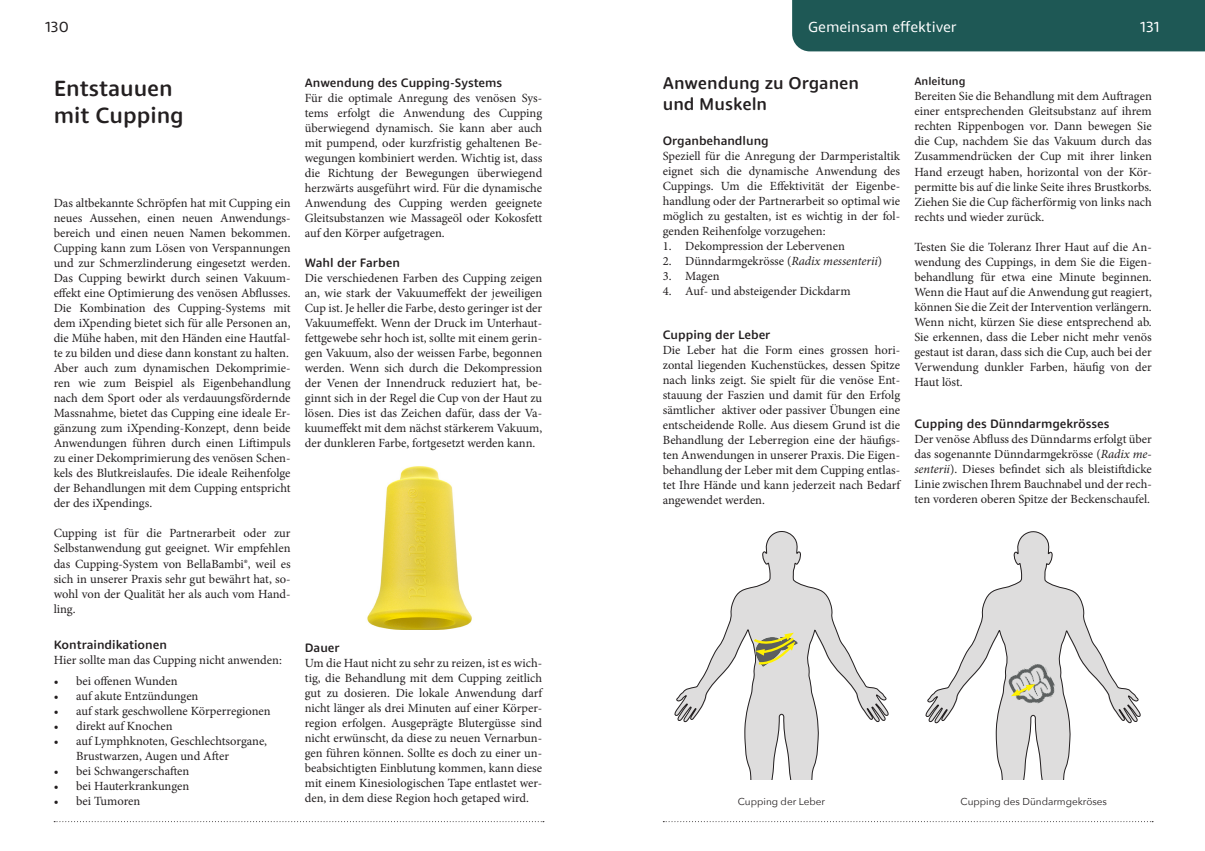
<style>
.page{position:relative;width:1205px;height:851px;background:#fff}
.page>*{position:absolute;margin:0;border:0;box-sizing:border-box;transform-origin:0 0}
.Titel{font:500 22.5px "Dita";color:#231f20}
.Untertitel{font:500 17.5px "Dita";color:#231f20}
.t1{font:15px "Dita";color:#fff}
.t2{font:15px "Dita";color:#231f20}
.Lauftext{font:12.5px/15px "Minion Pro";color:#231f20;text-align:justify}
.Zwischentitel{font:500 12.5px "Dita";color:#231f20}
.Info_Titel{font:500 11.25px "Dita";color:#231f20}
.Info_Text{font:10px "Avenir Next";color:#231f20}
.s1{font-style:italic}
</style>
<div class="page">
<div style="left:792px;top:0;width:413px;height:51px;background:#1e5855"></div>
<img style="left:367px;top:466px;width:105px;height:163px">
<svg style="left:54px;top:821px;width:490px;height:1px"></svg>
<svg style="left:663px;top:821px;width:490px;height:1px"></svg>
<svg style="left:674px;top:531px;width:215px;height:248px"></svg>
<img style="left:752px;top:623px;width:50px;height:49px">
<svg style="left:752px;top:632px;width:44px;height:33px"></svg>
<svg style="left:925px;top:531px;width:216px;height:248px"></svg>
<img style="left:1006px;top:659px;width:52px;height:52px">
<svg style="left:1011px;top:683px;width:24px;height:14px"></svg>
<p class="t1" style="left:808px;top:17px;width:150px">Gemeinsam effektiver</p>
<p class="t2" style="left:45px;top:17px;width:25px">130</p>
<p class="t1" style="left:1140px;top:17px;width:21px">131</p>
<p class="Titel" style="left:54px;top:75px;width:121px">Entstauuen</p>
<p class="Titel" style="left:54px;top:102px;width:132px">mit Cupping</p>
<p class="Lauftext" style="left:54px;top:196px;width:238px">Das altbekannte Schröpfen hat mit Cupping ein neues Aussehen, einen neuen Anwendungs&shy;bereich und einen neuen Namen bekommen.<br>Cupping kann zum Lösen von Verspannungen und zur Schmerzlinderung eingesetzt werden.<br>Das Cupping bewirkt durch seinen Vakuum&shy;effekt eine Optimierung des venösen Abflusses.<br>Die Kombination des Cupping-Systems mit dem iXpending bietet sich für alle Personen an, die Mühe haben, mit den Händen eine Hautfal&shy;te zu bilden und diese dann konstant zu halten.</p>
<p class="Lauftext" style="left:54px;top:361px;width:238px">Aber auch zum dynamischen Dekomprimie&shy;ren wie zum Beispiel als Eigenbehandlung nach dem Sport oder als verdauungsfördernde Massnahme, bietet das Cupping eine ideale Er&shy;gänzung zum iXpending-Konzept, denn beide Anwendungen führen durch einen Liftimpuls zu einer Dekomprimierung des venösen Schen&shy;kels des Blutkreislaufes. Die ideale Reihenfolge der Behandlungen mit dem Cupping entspricht der des iXpendings.</p>
<p class="Lauftext" style="left:54px;top:526px;width:238px">Cupping ist für die Partnerarbeit oder zur Selbstanwendung gut geeignet. Wir empfehlen das Cupping-System von BellaBambi®, weil es sich in unserer Praxis sehr gut bewährt hat, so&shy;wohl von der Qualität her als auch vom Hand&shy;ling.</p>
<p class="Zwischentitel" style="left:54px;top:636px;width:115px">Kontraindikationen</p>
<p class="Lauftext" style="left:54px;top:652px;width:230px">Hier sollte man das Cupping nicht anwenden:</p>
<p class="Lauftext" style="left:54px;top:673px;width:125px">• bei offenen Wunden</p>
<p class="Lauftext" style="left:54px;top:688px;width:146px">• auf akute Entzündungen</p>
<p class="Lauftext" style="left:54px;top:703px;width:219px">• auf stark geschwollene Körperregionen</p>
<p class="Lauftext" style="left:54px;top:718px;width:120px">• direkt auf Knochen</p>
<p class="Lauftext" style="left:76px;top:733px;width:192px;text-indent:-22px">• auf Lymphknoten, Geschlechtsorgane,<br>Brustwarzen, Augen und After</p>
<p class="Lauftext" style="left:54px;top:763px;width:137px">• bei Schwangerschaften</p>
<p class="Lauftext" style="left:54px;top:778px;width:137px">• bei Hauterkrankungen</p>
<p class="Lauftext" style="left:54px;top:793px;width:88px">• bei Tumoren</p>
<p class="Zwischentitel" style="left:305px;top:75px;width:199px">Anwendung des Cupping-Systems</p>
<p class="Lauftext" style="left:305px;top:90px;width:239px">Für die optimale Anregung des venösen Sys&shy;tems erfolgt die Anwendung des Cupping überwiegend dynamisch. Sie kann aber auch mit pumpend, oder kurzfristig gehaltenen Be&shy;wegungen kombiniert werden. Wichtig ist, dass die Richtung der Bewegungen überwiegend herzwärts ausgeführt wird. Für die dynamische Anwendung des Cupping werden geeignete Gleitsubstanzen wie Massageöl oder Kokosfett auf den Körper aufgetragen.</p>
<p class="Zwischentitel" style="left:305px;top:255px;width:97px">Wahl der Farben</p>
<p class="Lauftext" style="left:305px;top:270px;width:239px">Die verschiedenen Farben des Cupping zeigen an, wie stark der Vakuumeffekt der jeweiligen Cup ist. Je heller die Farbe, desto geringer ist der Vakuumeffekt. Wenn der Druck im Unterhaut&shy;fettgewebe sehr hoch ist, sollte mit einem gerin&shy;gen Vakuum, also der weissen Farbe, begonnen werden. Wenn sich durch die Dekompression der Venen der Innendruck reduziert hat, be&shy;ginnt sich in der Regel die Cup von der Haut zu lösen. Dies ist das Zeichen dafür, dass der Va&shy;kuumeffekt mit dem nächst stärkerem Vakuum, der dunkleren Farbe, fortgesetzt werden kann.</p>
<p class="Zwischentitel" style="left:305px;top:640px;width:36px">Dauer</p>
<p class="Lauftext" style="left:305px;top:655px;width:239px">Um die Haut nicht zu sehr zu reizen, ist es wich&shy;tig, die Behandlung mit dem Cupping zeitlich gut zu dosieren. Die lokale Anwendung darf nicht länger als drei Minuten auf einer Körper&shy;region erfolgen. Ausgeprägte Blutergüsse sind nicht erwünscht, da diese zu neuen Vernarbun&shy;gen führen können. Sollte es doch zu einer un&shy;beabsichtigten Einblutung kommen, kann diese mit einem Kinesiologischen Tape entlastet wer&shy;den, in dem diese Region hoch getaped wird.</p>
<p class="Untertitel" style="left:663px;top:72px;width:198px">Anwendung zu Organen</p>
<p class="Untertitel" style="left:663px;top:93px;width:106px">und Muskeln</p>
<p class="Zwischentitel" style="left:663px;top:133px;width:107px">Organbehandlung</p>
<p class="Lauftext" style="left:663px;top:149px;width:239px">Speziell für die Anregung der Darmperistaltik eignet sich die dynamische Anwendung des Cuppings. Um die Effektivität der Eigenbe&shy;handlung oder der Partnerarbeit so optimal wie möglich zu gestalten, ist es wichtig in der fol&shy;genden Reihenfolge vorzugehen:</p>
<p class="Lauftext" style="left:663px;top:239px;width:184px">1. Dekompression der Lebervenen</p>
<p class="Lauftext" style="left:663px;top:254px;width:221px">2. Dünndarmgekrösse (<span class="s1">Radix messenterii</span>)</p>
<p class="Lauftext" style="left:663px;top:269px;width:58px">3. Magen</p>
<p class="Lauftext" style="left:663px;top:284px;width:189px">4. Auf- und absteigender Dickdarm</p>
<p class="Zwischentitel" style="left:663px;top:327px;width:109px">Cupping der Leber</p>
<p class="Lauftext" style="left:663px;top:342px;width:239px">Die Leber hat die Form eines grossen hori&shy;zontal liegenden Kuchenstückes, dessen Spitze nach links zeigt. Sie spielt für die venöse Ent&shy;stauung der Faszien und damit für den Erfolg sämtlicher aktiver oder passiver Übungen eine entscheidende Rolle. Aus diesem Grund ist die Behandlung der Leberregion eine der häufigs&shy;ten Anwendungen in unserer Praxis. Die Eigen&shy;behandlung der Leber mit dem Cupping entlas&shy;tet Ihre Hände und kann jederzeit nach Bedarf angewendet werden.</p>
<p class="Info_Titel" style="left:914px;top:75px;width:53px">Anleitung</p>
<p class="Lauftext" style="left:914px;top:89px;width:239px">Bereiten Sie die Behandlung mit dem Auftragen einer entsprechenden Gleitsubstanz auf ihrem rechten Rippenbogen vor. Dann bewegen Sie die Cup, nachdem Sie das Vakuum durch das Zusammendrücken der Cup mit ihrer linken Hand erzeugt haben, horizontal von der Kör&shy;permitte bis auf die linke Seite ihres Brustkorbs.<br>Ziehen Sie die Cup fächerförmig von links nach rechts und wieder zurück.</p>
<p class="Lauftext" style="left:914px;top:239px;width:239px">Testen Sie die Toleranz Ihrer Haut auf die An&shy;wendung des Cuppings, in dem Sie die Eigen&shy;behandlung für etwa eine Minute beginnen.<br>Wenn die Haut auf die Anwendung gut reagiert, können Sie die Zeit der Intervention verlängern.<br>Wenn nicht, kürzen Sie diese entsprechend ab.<br>Sie erkennen, dass die Leber nicht mehr venös gestaut ist daran, dass sich die Cup, auch bei der Verwendung dunkler Farben, häufig von der Haut löst.</p>
<p class="Zwischentitel" style="left:914px;top:416px;width:197px">Cupping des Dünndarmgekrösses</p>
<p class="Lauftext" style="left:914px;top:431px;width:239px">Der venöse Abfluss des Dünndarms erfolgt über das sogenannte Dünndarmgekrösse (<span class="s1">Radix me&shy;senterii</span>). Dieses befindet sich als bleistiftdicke Linie zwischen Ihrem Bauchnabel und der rech&shy;ten vorderen oberen Spitze der Beckenschaufel.</p>
<p class="Info_Text" style="left:738px;top:792px;width:89px">Cupping der Leber</p>
<p class="Info_Text" style="left:960px;top:792px;width:148px">Cupping des Dündarmgekröses</p>
</div>
